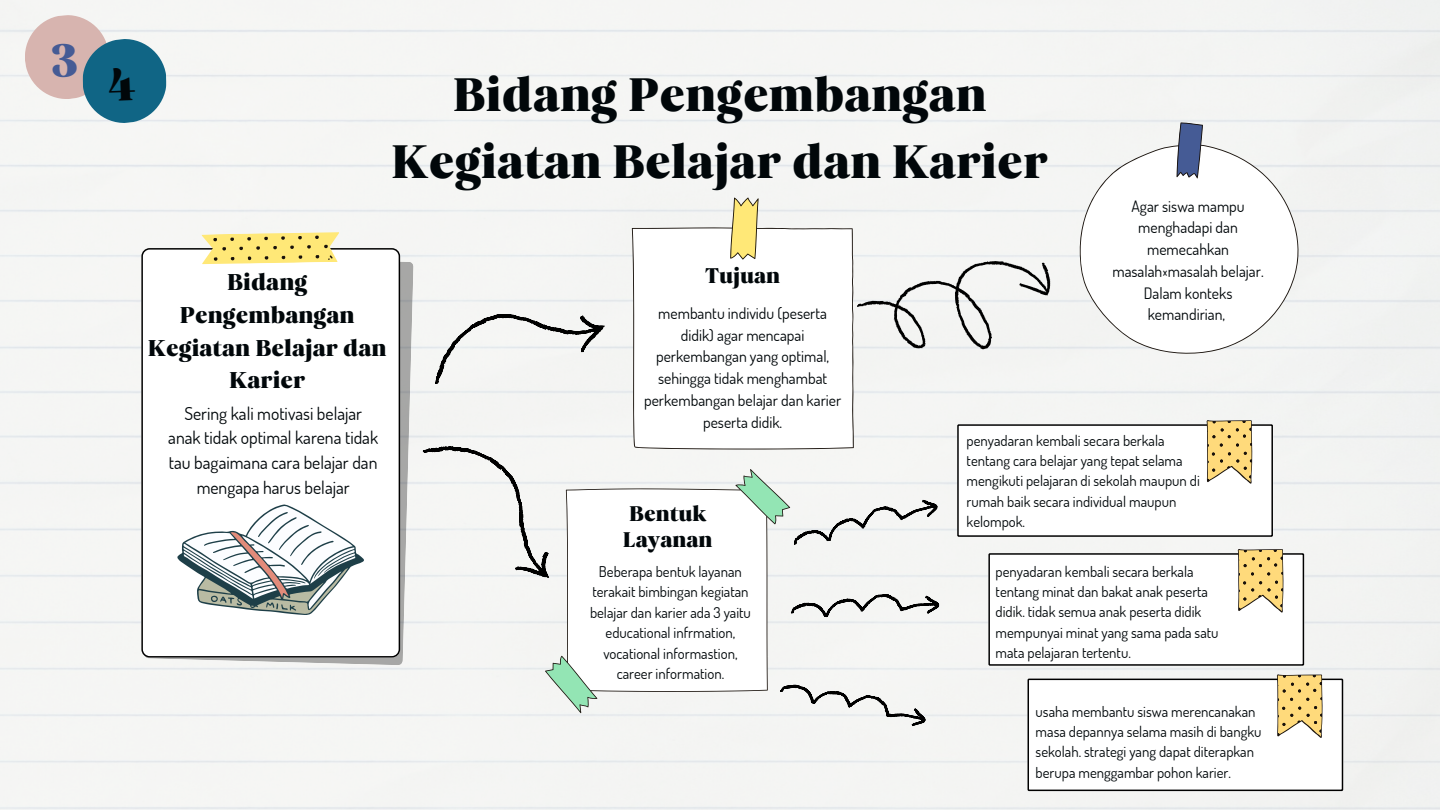
<style>
.page{position:relative;width:1440px;height:810px;background:#fff}
.page>*{position:absolute;margin:0;border:0;box-sizing:border-box;transform-origin:0 0}
.t1{font:48.1px/66.8px "Carelia Upright";color:#01070a;text-align:center}
.t2{font:23.4px/32.5px "Carelia Upright";color:#01070a;text-align:center}
.t3{font:21.7px/26.2px "Carelia Upright";color:#01070a}
.t4{font:17.7px/24.8px "Dosis";color:#01070a;text-align:center}
.t5{font:15.7px/21.8px "Dosis";color:#01070a;text-align:center}
.t6{font:14.8px/20.2px "Dosis";color:#01070a}
</style>
<div class="page">
<svg style="left:144px;top:255px;width:269px;height:410px"></svg>
<svg style="left:141px;top:248px;width:259px;height:410px"></svg>
<svg style="left:201px;top:231px;width:139px;height:34px"></svg>
<svg style="left:545px;top:469px;width:245px;height:244px;fill:#f4f5f3"></svg>
<svg style="left:632px;top:197px;width:222px;height:253px"></svg>
<svg style="left:670px;top:302px;width:149px;height:100px"></svg>
<svg style="left:421px;top:285px;width:190px;height:111px"></svg>
<svg style="left:413px;top:417px;width:356px;height:275px"></svg>
<svg style="left:790px;top:495px;width:150px;height:53px"></svg>
<svg style="left:779px;top:673px;width:149px;height:59px"></svg>
<svg style="left:988px;top:549px;width:316px;height:117px"></svg>
<svg style="left:1028px;top:674px;width:315px;height:117px"></svg>
<svg style="left:856px;top:189px;width:207px;height:208px"></svg>
<div style="left:1072px;top:144px;width:227px;height:214px;background:#f4f5f3"></div>
<svg style="left:1079px;top:122px;width:220px;height:232px"></svg>
<svg style="left:177px;top:504px;width:188px;height:111px"></svg>
<svg style="left:957px;top:420px;width:316px;height:117px"></svg>
<svg style="left:791px;top:594px;width:148px;height:23px"></svg>
<svg style="left:24px;top:14px;width:143px;height:110px"></svg>
<p class="t1" style="left:391px;top:61px;width:658px">Bidang Pengembangan<br>Kegiatan Belajar dan Karier</p>
<p class="t2" style="left:148px;top:266px;width:240px">Bidang<br>Pengembangan<br>Kegiatan Belajar dan<br>Karier</p>
<p class="t4" style="left:168px;top:400px;width:211px">Sering kali motivasi belajar anak tidak optimal karena tidak tau bagaimana cara belajar dan mengapa harus belajar</p>
<p class="t3" style="left:705px;top:262px;width:77px">Tujuan</p>
<p class="t5" style="left:644px;top:302px;width:199px">membantu individu (peserta didik) agar mencapai perkembangan yang optimal, sehingga tidak menghambat perkembangan belajar dan karier peserta didik.</p>
<p class="t5" style="left:1112px;top:195px;width:153px">Agar siswa mampu menghadapi dan memecahkan<br>masalah masalah belajar.<br>Dalam konteks kemandirian,</p>
<p class="t6" style="left:967px;top:430px;width:200px">penyadaran kembali secara berkala</p>
<p class="t6" style="left:967px;top:450px;width:235px">tentang cara belajar yang tepat selama mengikuti pelajaran di sekolah maupun di rumah baik secara individual maupun kelompok.</p>
<p class="t3" style="left:623px;top:500px;width:91px">Bentuk<br>Layanan</p>
<p class="t6" style="left:590px;top:561px;width:162px;line-height:20.5px;text-align:center">Beberapa bentuk layanan terakait bimbingan kegiatan belajar dan karier ada 3 yaitu educational infrmation, vocational informastion, career information.</p>
<p class="t6" style="left:996px;top:561px;width:224px">penyadaran kembali secara berkala tentang minat dan bakat anak peserta didik. tidak semua anak peserta didik mempunyai minat yang sama pada satu mata pelajaran tertentu.</p>
<p class="t6" style="left:1036px;top:701px;width:227px">usaha membantu siswa merencanakan masa depannya selama masih di bangku sekolah. strategi yang dapat diterapkan berupa menggambar pohon karier.</p>
</div>
